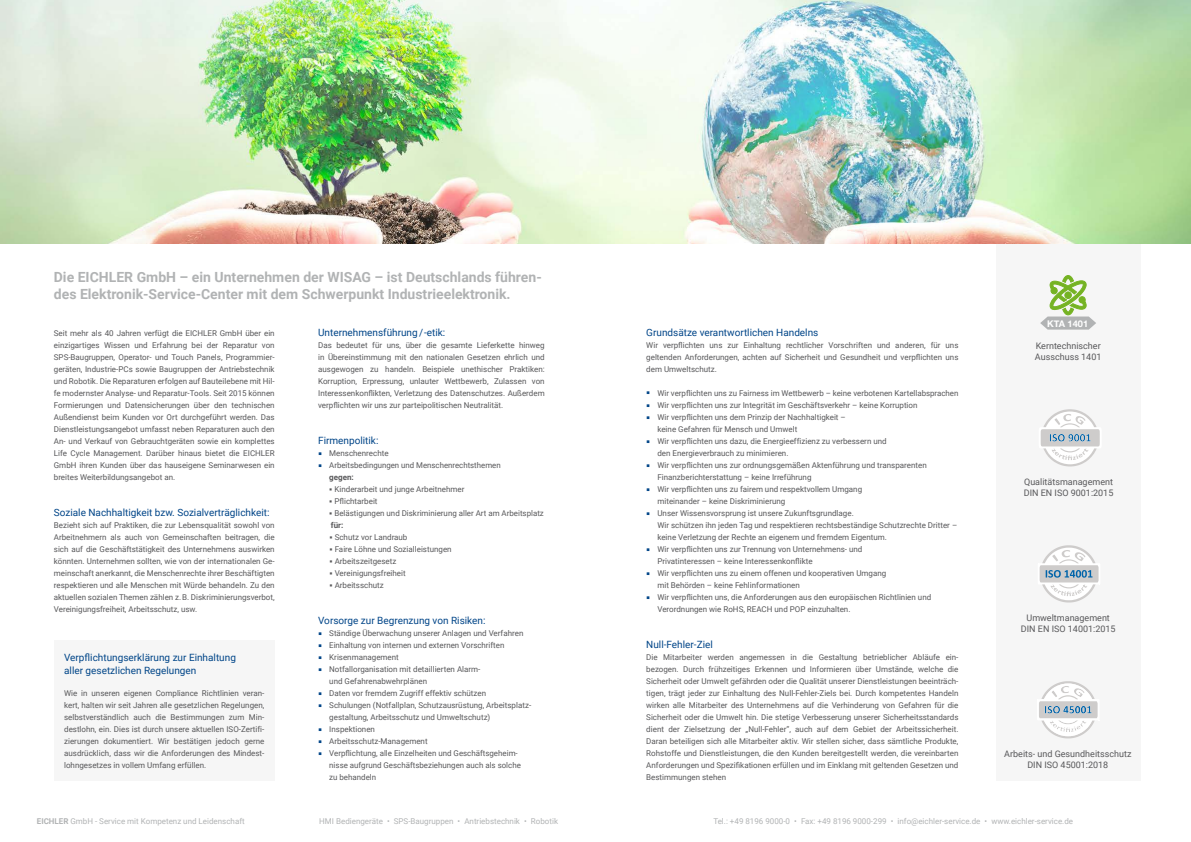
<style>
.page{position:relative;width:1191px;height:842px;background:#fff}
.page>*{position:absolute;margin:0;border:0;box-sizing:border-box;transform-origin:0 0}
.t1{font:700 14px/16.8px "Roboto";color:#b1b3b4}
.t2{font:10px/13px "Roboto";color:#004588}
.t3{font:700 9.2px "Helvetica Neue";color:#fff}
.t4{font:9px/10.8px "Roboto";color:#58585a}
.t5{font:8px/12px "Roboto";color:#58585a;text-align:justify}
.t6{font:8px "Roboto";color:#b1b3b4}
.t7{font:700 8px "Roboto";color:#58585a}
.s1{font-weight:700}
</style>
<div class="page">
<div style="left:996px;top:235px;width:144px;height:545px;background:#f6f6f6"></div>
<img style="left:0;top:0;width:1191px;height:244px">
<div style="left:54px;top:640px;width:221px;height:140px;background:#f6f6f6"></div>
<svg style="left:1041px;top:409px;width:59px;height:57px"></svg>
<svg style="left:1039px;top:545px;width:60px;height:57px"></svg>
<svg style="left:1039px;top:681px;width:59px;height:57px"></svg>
<svg style="left:1040px;top:275px;width:56px;height:55px"></svg>
<h1 class="t1" style="left:54px;top:268px;width:489px">Die EICHLER GmbH – ein Unternehmen der WISAG – ist Deutschlands führen&shy;des Elektronik-Service-Center mit dem Schwerpunkt Industrieelektronik.</h1>
<p class="t5" style="left:54px;top:327px;width:222px">Seit mehr als 40 Jahren verfügt die EICHLER GmbH über ein einzigartiges Wissen und Erfahrung bei der Reparatur von SPS-Baugruppen, Operator- und Touch Panels, Programmier&shy;geräten, Industrie-PCs sowie Baugruppen der Antriebstechnik und Robotik. Die Reparaturen erfolgen auf Bauteilebene mit Hil&shy;fe modernster Analyse- und Reparatur-Tools. Seit 2015 können Formierungen und Datensicherungen über den technischen Außendienst beim Kunden vor Ort durchgeführt werden. Das Dienstleistungsangebot umfasst neben Reparaturen auch den An- und Verkauf von Gebrauchtgeräten sowie ein komplettes Life Cycle Management. Darüber hinaus bietet die EICHLER GmbH ihren Kunden über das hauseigene Seminarwesen ein breites Weiterbildungsangebot an.</p>
<p class="t2" style="left:54px;top:506px;width:217px">Soziale Nachhaltigkeit bzw. Sozialverträglichkeit:</p>
<p class="t5" style="left:54px;top:519px;width:222px">Bezieht sich auf Praktiken, die zur Lebensqualität sowohl von Arbeitnehmern als auch von Gemeinschaften beitragen, die sich auf die Geschäftstätigkeit des Unternehmens auswirken könnten. Unternehmen sollten, wie von der internationalen Ge&shy;meinschaft anerkannt, die Menschenrechte ihrer Beschäftigten respektieren und alle Menschen mit Würde behandeln. Zu den aktuellen sozialen Themen zählen z.B. Diskriminierungsverbot, Vereinigungsfreiheit, Arbeitsschutz, usw.</p>
<p class="t2" style="left:64px;top:650px;width:173px">Verpflichtungserklärung zur Einhaltung aller gesetzlichen Regelungen</p>
<p class="t5" style="left:64px;top:687px;width:202px">Wie in unseren eigenen Compliance Richtlinien veran&shy;kert, halten wir seit Jahren alle gesetzlichen Regelungen, selbstverständlich auch die Bestimmungen zum Min&shy;destlohn, ein. Dies ist durch unsere aktuellen ISO-Zertifi&shy;zierungen dokumentiert. Wir bestätigen jedoch gerne ausdrücklich, dass wir die Anforderungen des Mindest&shy;lohngesetzes in vollem Umfang erfüllen.</p>
<p class="t2" style="left:318px;top:326px;width:129px">Unternehmensführung /-etik:</p>
<p class="t5" style="left:318px;top:339px;width:228px">Das bedeutet für uns, über die gesamte Lieferkette hinweg in Übereinstimmung mit den nationalen Gesetzen ehrlich und ausgewogen zu handeln. Beispiele unethischer Praktiken:<br>Korruption, Erpressung, unlauter Wettbewerb, Zulassen von Interessenkonflikten, Verletzung des Datenschutzes. Außerdem verpflichten wir uns zur parteipolitischen Neutralität.</p>
<p class="t2" style="left:318px;top:434px;width:62px">Firmenpolitik:</p>
<p class="t5" style="left:329px;top:447px;width:173px">Menschenrechte<br>Arbeitsbedingungen und Menschenrechtsthemen</p>
<p class="t7" style="left:329px;top:472px;width:26px">gegen:</p>
<p class="t5" style="left:334px;top:483px;width:211px;text-align:left">Kinderarbeit und junge Arbeitnehmer<br>Pflichtarbeit<br>Belästigungen und Diskriminierung aller Art am Arbeitsplatz</p>
<p class="t7" style="left:331px;top:520px;width:14px">für:</p>
<p class="t5" style="left:335px;top:531px;width:118px;text-align:left">Schutz vor Landraub<br>Faire Löhne und Sozialleistungen<br>Arbeitszeitgesetz<br>Vereinigungsfreiheit<br>Arbeitsschutz</p>
<p class="t2" style="left:318px;top:614px;width:169px">Vorsorge zur Begrenzung von Risiken:</p>
<p class="t5" style="left:329px;top:627px;width:203px;text-align:left">Ständige Überwachung unserer Anlagen und Verfahren Einhaltung von internen und externen Vorschriften Krisenmanagement<br>Notfallorganisation mit detaillierten Alarm-<br>und Gefahrenabwehrplänen<br>Daten vor fremdem Zugriff effektiv schützen<br>Schulungen (Notfallplan, Schutzausrüstung, Arbeitsplatz&shy;gestaltung, Arbeitsschutz und Umweltschutz)<br>Inspektionen<br>Arbeitsschutz-Management<br>Verpflichtung, alle Einzelheiten und Geschäftsgeheim&shy;nisse aufgrund Geschäftsbeziehungen auch als solche<br>zu behandeln</p>
<p class="t2" style="left:646px;top:326px;width:174px">Grundsätze verantwortlichen Handelns</p>
<p class="t5" style="left:646px;top:339px;width:314px">Wir verpflichten uns zur Einhaltung rechtlicher Vorschriften und anderen, für uns geltenden Anforderungen, achten auf Sicherheit und Gesundheit und verpflichten uns dem Umweltschutz.</p>
<p class="t5" style="left:657px;top:387px;width:302px;text-align:left">Wir verpflichten uns zu Fairness im Wettbewerb – keine verbotenen Kartellabsprachen Wir verpflichten uns zur Integrität im Geschäftsverkehr – keine Korruption<br>Wir verpflichten uns dem Prinzip der Nachhaltigkeit –<br>keine Gefahren für Mensch und Umwelt<br>Wir verpflichten uns dazu, die Energieeffizienz zu verbessern und<br>den Energieverbrauch zu minimieren.<br>Wir verpflichten uns zur ordnungsgemäßen Aktenführung und transparenten Finanzberichterstattung – keine Irreführung<br>Wir verpflichten uns zu fairem und respektvollem Umgang<br>miteinander – keine Diskriminierung<br>Unser Wissensvorsprung ist unsere Zukunftsgrundlage.<br>Wir schützen ihn jeden Tag und respektieren rechtsbeständige Schutzrechte Dritter – keine Verletzung der Rechte an eigenem und fremdem Eigentum.<br>Wir verpflichten uns zur Trennung von Unternehmens- und<br>Privatinteressen – keine Interessenkonflikte<br>Wir verpflichten uns zu einem offenen und kooperativen Umgang<br>mit Behörden – keine Fehlinformationen<br>Wir verpflichten uns, die Anforderungen aus den europäischen Richtlinien und Verordnungen wie RoHS, REACH und POP einzuhalten.</p>
<p class="t2" style="left:646px;top:638px;width:68px">Null-Fehler-Ziel</p>
<p class="t5" style="left:646px;top:651px;width:314px">Die Mitarbeiter werden angemessen in die Gestaltung betrieblicher Abläufe ein&shy;bezogen. Durch frühzeitiges Erkennen und Informieren über Umstände, welche die Sicherheit oder Umwelt gefährden oder die Qualität unserer Dienstleistungen beeinträch&shy;tigen, trägt jeder zur Einhaltung des Null-Fehler-Ziels bei. Durch kompetentes Handeln wirken alle Mitarbeiter des Unternehmens auf die Verhinderung von Gefahren für die Sicherheit oder die Umwelt hin. Die stetige Verbesserung unserer Sicherheitsstandards dient der Zielsetzung der „Null-Fehler“, auch auf dem Gebiet der Arbeitssicherheit.<br>Daran beteiligen sich alle Mitarbeiter aktiv. Wir stellen sicher, dass sämtliche Produkte, Rohstoffe und Dienstleistungen, die den Kunden bereitgestellt werden, die vereinbarten Anforderungen und Spezifikationen erfüllen und im Einklang mit geltenden Gesetzen und Bestimmungen stehen</p>
<p class="t3" style="left:1047px;top:316px;width:42px">KTA 1401</p>
<p class="t4" style="left:1035px;top:340px;width:68px">Kerntechnischer<br>Ausschuss 1401</p>
<p class="t4" style="left:1023px;top:476px;width:91px">Qualitätsmanagement<br>DIN EN ISO 9001:2015</p>
<p class="t4" style="left:1021px;top:612px;width:96px;text-align:center">Umweltmanagement<br>DIN EN ISO 14001:2015</p>
<p class="t4" style="left:1004px;top:748px;width:129px;text-align:center">Arbeits- und Gesundheitsschutz<br>DIN ISO 45001:2018</p>
<p class="t6" style="left:37px;top:815px;width:209px"><span class="s1">EICHLER</span> GmbH - Service mit Kompetenz und Leidenschaft</p>
<p class="t6" style="left:319px;top:815px;width:240px">HMI Bediengeräte • SPS-Baugruppen • Antriebstechnik • Robotik</p>
<p class="t6" style="left:713px;top:815px;width:361px">Tel.: +49 8196 9000-0 • Fax: +49 8196 9000-299 • info@eichler-service.de • www.eichler-service.de</p>
</div>
